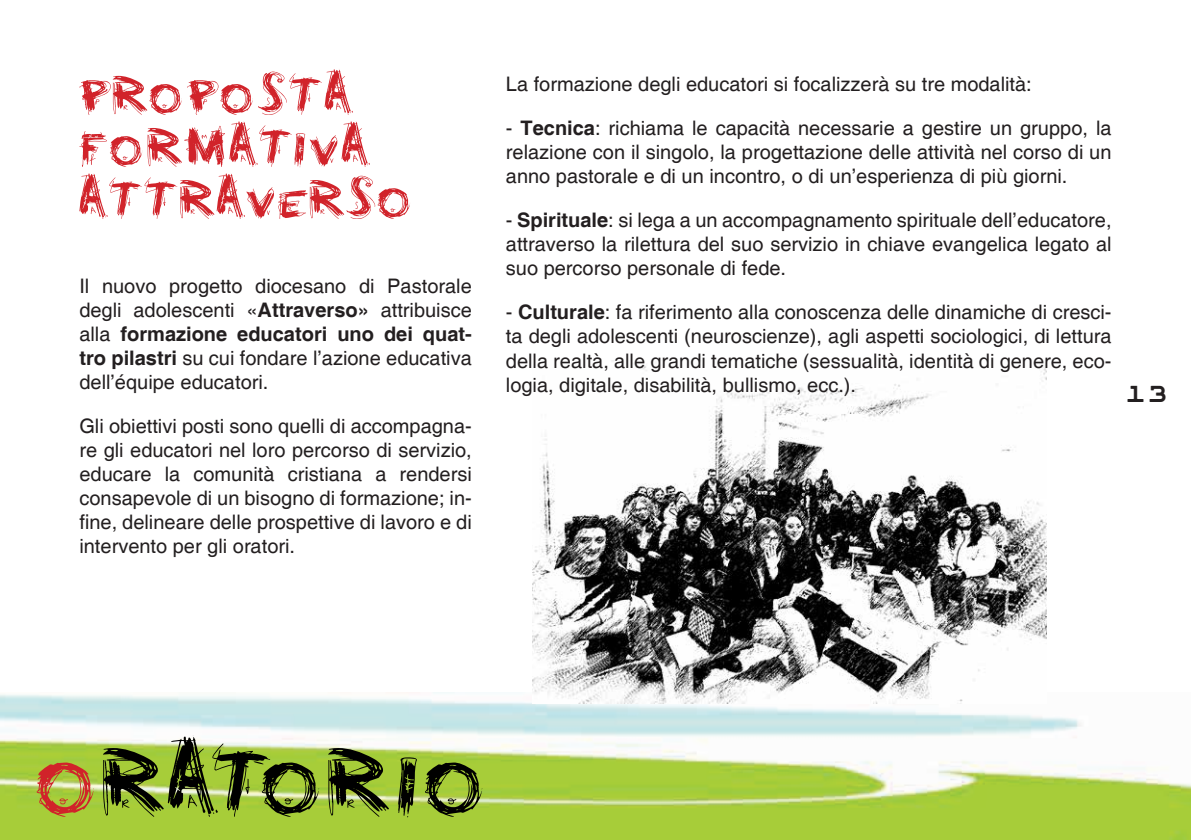
<style>
.page{position:relative;width:1191px;height:840px;background:#fff}
.page>*{position:absolute;margin:0;border:0;box-sizing:border-box;transform-origin:0 0}
.t1{font:120px "Minus";color:#000}
.t2{font:68px/52px "Minus";color:#d1232a}
.t3{font:24px "Mobyregular";color:#231f20}
.t4{font:20px/24px "Helvetica";color:#231f20;text-align:justify}
.s1{font-weight:700}
.s2{color:#d1232a}
</style>
<div class="page">
<img style="left:0;top:692px;width:1191px;height:147px">
<img style="left:532px;top:360px;width:514px;height:343px">
<h2 class="t2" style="left:79px;top:64px;width:337px">Proposta formativa<br>Attraverso</h2>
<p class="t4" style="left:79px;top:274px;width:394px">Il nuovo progetto diocesano di Pastorale degli adolescenti «<span class="s1">Attraverso»</span> attribuisce alla <span class="s1">formazione educatori uno dei quat&shy;tro pilastri</span> su cui fondare l’azione educativa dell’équipe educatori.</p>
<p class="t4" style="left:79px;top:414px;width:394px">Gli obiettivi posti sono quelli di accompagna&shy;re gli educatori nel loro percorso di servizio, educare la comunità cristiana a rendersi consapevole di un bisogno di formazione; in&shy;fine, delineare delle prospettive di lavoro e di intervento per gli oratori.</p>
<p class="t4" style="left:506px;top:73px;width:527px">La formazione degli educatori si focalizzerà su tre modalità:</p>
<p class="t4" style="left:506px;top:117px;width:607px">- <span class="s1">Tecnica</span>: richiama le capacità necessarie a gestire un gruppo, la relazione con il singolo, la progettazione delle attività nel corso di un anno pastorale e di un incontro, o di un’esperienza di più giorni.</p>
<p class="t4" style="left:506px;top:209px;width:607px">- <span class="s1">Spirituale</span>: si lega a un accompagnamento spirituale dell’educatore, attraverso la rilettura del suo servizio in chiave evangelica legato al suo percorso personale di fede.</p>
<p class="t4" style="left:506px;top:301px;width:607px">- <span class="s1">Culturale</span>: fa riferimento alla conoscenza delle dinamiche di cresci&shy;ta degli adolescenti (neuroscienze), agli aspetti sociologici, di lettura della realtà, alle grandi tematiche (sessualità, identità di genere, eco&shy;logia, digitale, disabilità, bullismo, ecc.).</p>
<p class="t3" style="left:1124px;top:378px;width:46px">13</p>
<h1 class="t1" style="left:37px;top:707px;width:456px"><span class="s2">O</span>RATORIO</h1>
</div>
